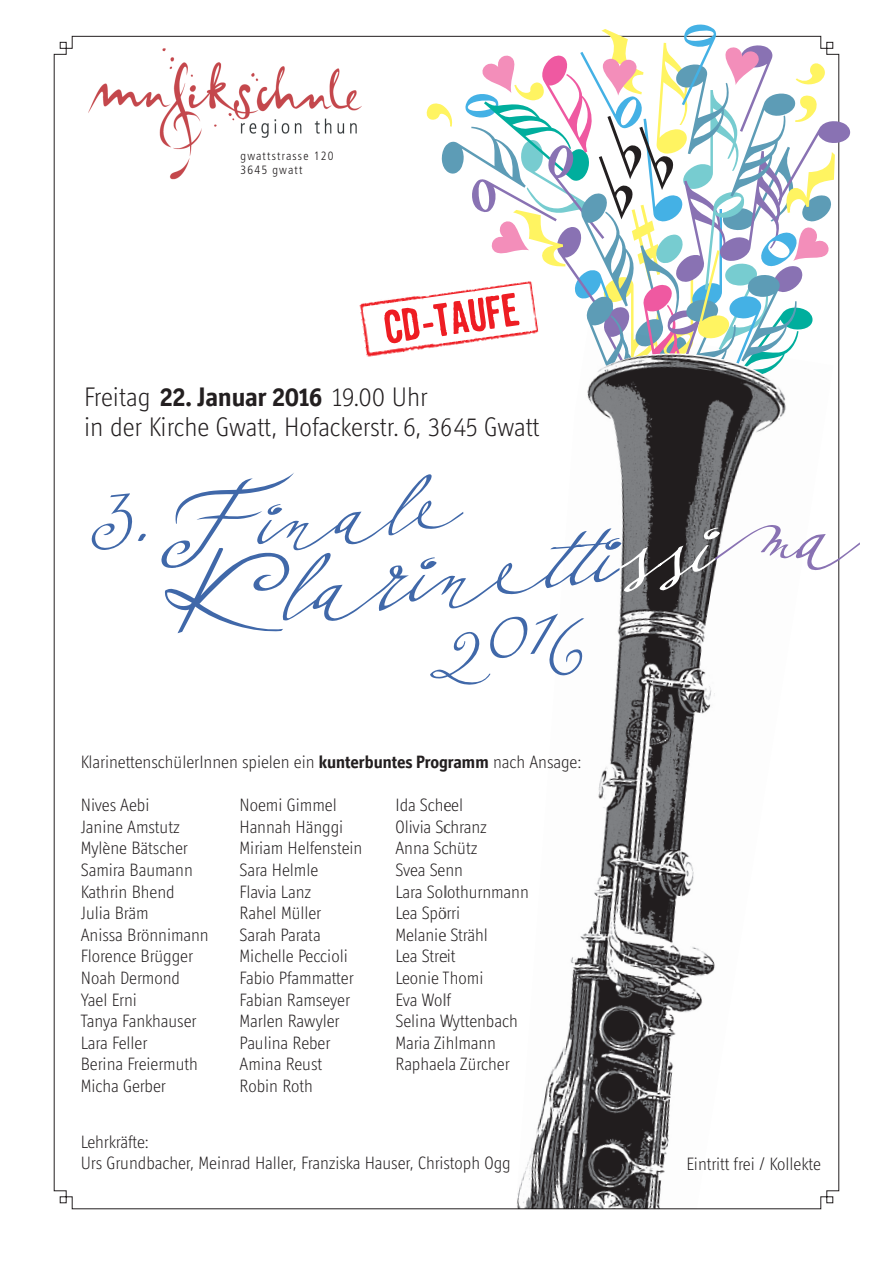
<style>
.page{position:relative;width:893px;height:1263px;background:#fff}
.page>*{position:absolute;margin:0;border:0;box-sizing:border-box;transform-origin:0 0}
.t1{font:54px "Dirty Seven Two";color:#ee1d23}
.t2{font:300 27px/30px "Officina Display ITC Std";color:#231f20}
.t3{font:300 18px/21.6px "Officina Display ITC Std";color:#231f20}
.t4{font:300 condensed 12px/14.4px "Frutiger";letter-spacing:.1em;color:#231f20}
.s1{font-weight:700}
</style>
<div class="page">
<img style="left:88px;top:48px;width:274px;height:131px">
<img style="left:516px;top:443px;width:317px;height:766px">
<svg style="left:161px;top:473px;width:302px;height:94px"></svg>
<svg style="left:618px;top:525px;width:242px;height:67px"></svg>
<svg style="left:165px;top:528px;width:456px;height:105px"></svg>
<svg style="left:430px;top:613px;width:154px;height:72px"></svg>
<svg style="left:426px;top:24px;width:424px;height:419px"></svg>
<svg style="left:91px;top:493px;width:55px;height:57px"></svg>
<img style="left:359px;top:278px;width:181px;height:81px">
<p class="t4" style="left:241px;top:149px;width:94px">gwattstrasse 120<br>3645 gwatt</p>
<h1 class="t1" style="left:380px;top:301px;width:139px;rotate:-8deg">CD-TAUFE</h1>
<h2 class="t2" style="left:84px;top:381px;width:457px">Freitag <span class="s1">22. Januar 2016</span> 19.00 Uhr<br>in der Kirche Gwatt, Hofackerstr. 6, 3645 Gwatt</h2>
<p class="t3" style="left:81px;top:751px;width:502px">KlarinettenschülerInnen spielen ein <span class="s1">kunterbuntes Programm</span> nach Ansage:</p>
<p class="t3" style="left:81px;top:794px;width:129px">Nives Aebi<br>Janine Amstutz<br>Mylène Bätscher<br>Samira Baumann<br>Kathrin Bhend<br>Julia Bräm<br>Anissa Brönnimann<br>Florence Brügger<br>Noah Dermond<br>Yael Erni<br>Tanya Fankhauser<br>Lara Feller<br>Berina Freiermuth<br>Micha Gerber</p>
<p class="t3" style="left:240px;top:794px;width:124px">Noemi Gimmel<br>Hannah Hänggi<br>Miriam Helfenstein<br>Sara Helmle<br>Flavia Lanz<br>Rahel Müller<br>Sarah Parata<br>Michelle Peccioli<br>Fabio Pfammatter<br>Fabian Ramseyer<br>Marlen Rawyler<br>Paulina Reber<br>Amina Reust<br>Robin Roth</p>
<p class="t3" style="left:395px;top:794px;width:135px">Ida Scheel<br>Olivia Schranz<br>Anna Schütz<br>Svea Senn<br>Lara Solothurnmann<br>Lea Spörri<br>Melanie Strähl<br>Lea Streit<br>Leonie Thomi<br>Eva Wolf<br>Selina Wyttenbach<br>Maria Zihlmann<br>Raphaela Zürcher</p>
<p class="t3" style="left:81px;top:1131px;width:431px">Lehrkräfte:<br>Urs Grundbacher, Meinrad Haller, Franziska Hauser, Christoph Ogg</p>
<p class="t3" style="left:686px;top:1152px;width:136px">Eintritt frei / Kollekte</p>
</div>
